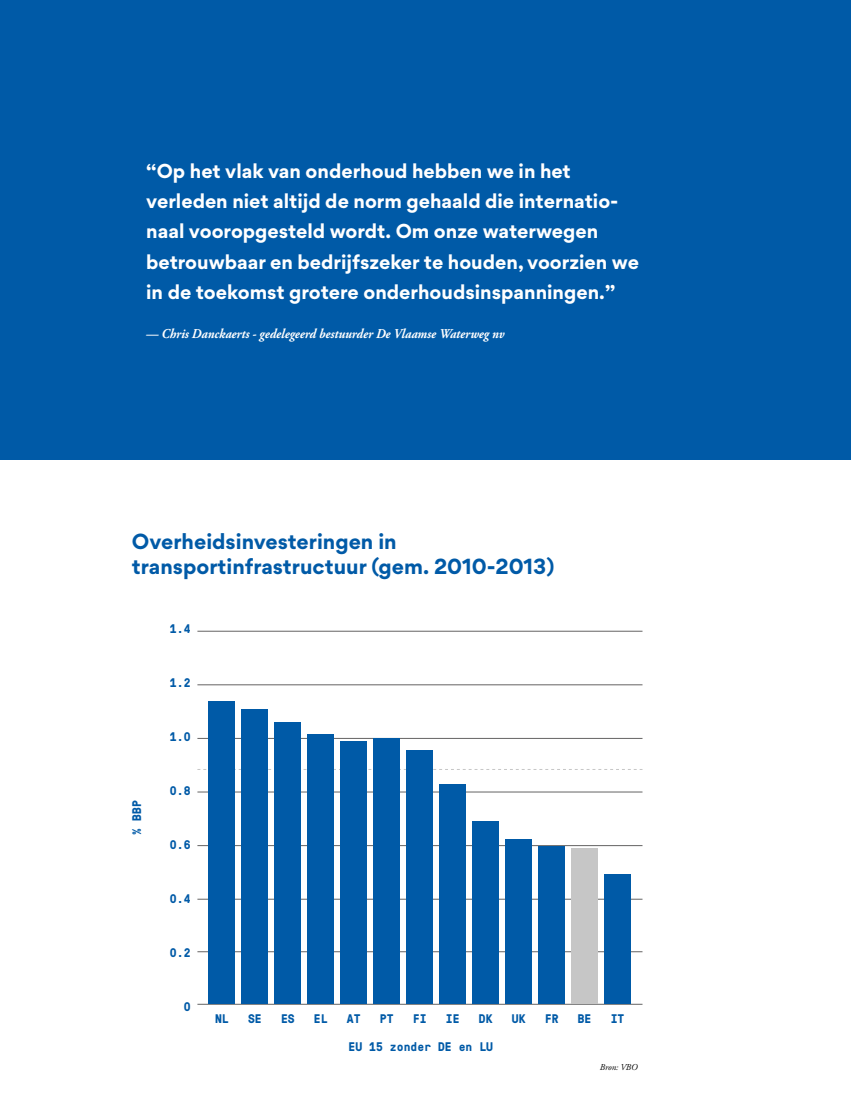
<style>
.page{position:relative;width:851px;height:1106px;background:#fff}
.page>*{position:absolute;margin:0;border:0;box-sizing:border-box;transform-origin:0 0}
.t1{font:700 19.5px/25.5px "Gordita";color:#005aa7}
.t2{font:700 18px/30px "Gordita";color:#fff}
.t3{font:italic 700 13.5px "Adobe Garamond Pro";color:#fff;scale:.92 1}
.t4{font:700 12.45px "GT Pressura Mono";color:#005aa7}
.t5{font:italic 9px "Adobe Garamond Pro";color:#000}
</style>
<div class="page">
<div style="left:0;top:0;width:850px;height:459px;background:#005aa7"></div>
<hr style="left:197px;top:1003px;width:445px;height:1px;background:#646363">
<hr style="left:197px;top:791px;width:445px;height:1px;background:#646363">
<hr style="left:197px;top:845px;width:445px;height:1px;background:#646363">
<hr style="left:197px;top:898px;width:445px;height:1px;background:#646363">
<hr style="left:197px;top:951px;width:445px;height:1px;background:#646363">
<hr style="left:197px;top:738px;width:445px;height:1px;background:#646363">
<svg style="left:197px;top:769px;width:445px;height:1px"></svg>
<hr style="left:197px;top:684px;width:445px;height:1px;background:#646363">
<hr style="left:197px;top:631px;width:445px;height:1px;background:#646363">
<div style="left:209px;top:701px;width:26px;height:302px;background:#005aa7"></div>
<div style="left:242px;top:709px;width:26px;height:294px;background:#005aa7"></div>
<div style="left:275px;top:722px;width:26px;height:281px;background:#005aa7"></div>
<div style="left:308px;top:734px;width:26px;height:269px;background:#005aa7"></div>
<div style="left:341px;top:741px;width:26px;height:262px;background:#005aa7"></div>
<div style="left:374px;top:738px;width:26px;height:265px;background:#005aa7"></div>
<div style="left:406px;top:750px;width:27px;height:253px;background:#005aa7"></div>
<div style="left:439px;top:784px;width:26px;height:219px;background:#005aa7"></div>
<div style="left:472px;top:821px;width:26px;height:182px;background:#005aa7"></div>
<div style="left:505px;top:839px;width:26px;height:164px;background:#005aa7"></div>
<div style="left:538px;top:846px;width:26px;height:157px;background:#005aa7"></div>
<div style="left:571px;top:848px;width:26px;height:155px;background:#c6c6c6"></div>
<div style="left:604px;top:874px;width:26px;height:129px;background:#005aa7"></div>
<p class="t2" style="left:146px;top:156px;width:494px">“Op het vlak van onderhoud hebben we in het verleden niet altijd de norm gehaald die internatio&shy;naal vooropgesteld wordt. Om onze waterwegen betrouwbaar en bedrijfszeker te houden, voorzien we in de toekomst grotere onderhoudsinspanningen.”</p>
<p class="t3" style="left:146px;top:325px;width:391px">— Chris Danckaerts - gedelegeerd bestuurder De Vlaamse Waterweg nv</p>
<p class="t1" style="left:132px;top:528px;width:424px">Overheidsinvesteringen in transportinfrastructuur (gem. 2010-2013)</p>
<p class="t4" style="left:170px;top:619px;width:22px">1.4</p>
<p class="t4" style="left:170px;top:673px;width:22px">1.2</p>
<p class="t4" style="left:170px;top:727px;width:22px">1.0</p>
<p class="t4" style="left:128px;top:835px;width:36px;rotate:-90deg">% BBP</p>
<p class="t4" style="left:170px;top:781px;width:22px">0.8</p>
<p class="t4" style="left:170px;top:835px;width:22px">0.6</p>
<p class="t4" style="left:170px;top:889px;width:22px">0.4</p>
<p class="t4" style="left:170px;top:943px;width:22px">0.2</p>
<p class="t4" style="left:184px;top:997px;width:8px">0</p>
<p class="t4" style="left:215px;top:1009px;width:15px">NL</p>
<p class="t4" style="left:248px;top:1009px;width:15px">SE</p>
<p class="t4" style="left:281px;top:1009px;width:15px">ES</p>
<p class="t4" style="left:314px;top:1009px;width:15px">EL</p>
<p class="t4" style="left:347px;top:1009px;width:15px">AT</p>
<p class="t4" style="left:380px;top:1009px;width:15px">PT</p>
<p class="t4" style="left:413px;top:1009px;width:15px">FI</p>
<p class="t4" style="left:446px;top:1009px;width:15px">IE</p>
<p class="t4" style="left:479px;top:1009px;width:15px">DK</p>
<p class="t4" style="left:511px;top:1009px;width:15px">UK</p>
<p class="t4" style="left:544px;top:1009px;width:15px">FR</p>
<p class="t4" style="left:577px;top:1009px;width:15px">BE</p>
<p class="t4" style="left:610px;top:1009px;width:15px">IT</p>
<p class="t4" style="left:348px;top:1037px;width:146px">EU 15 zonder DE en LU</p>
<p class="t5" style="left:599px;top:1061px;width:39px">Bron: VBO</p>
</div>
